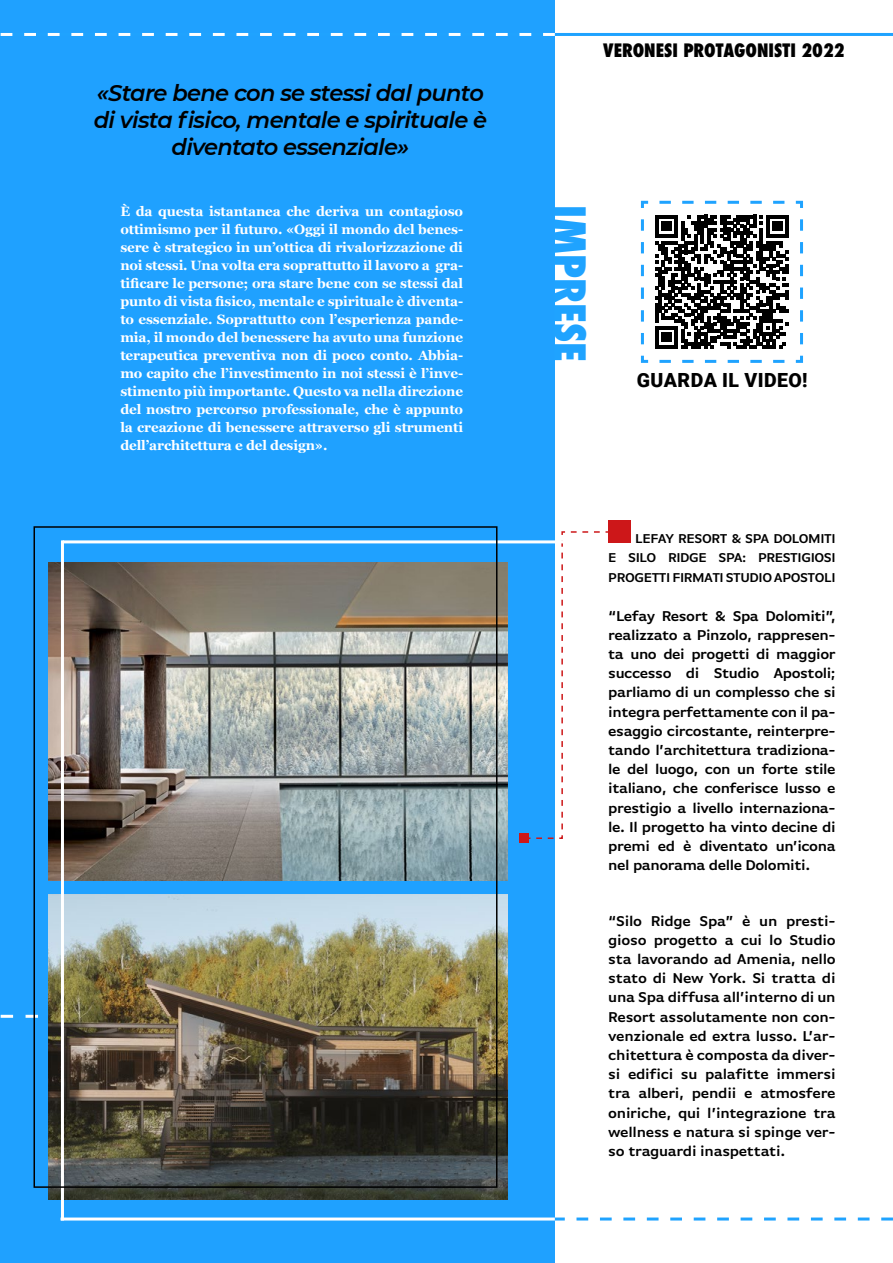
<style>
.page{position:relative;width:893px;height:1263px;background:#fff}
.page>*{position:absolute;margin:0;border:0;box-sizing:border-box;transform-origin:0 0}
.t1{font:800 condensed 42px "Futura";color:#1fa3ff}
.t2{font:italic 600 22.5px/27px "Montserrat";letter-spacing:-.03em;color:#000;text-align:center}
.t3{font:900 19.5px "Roboto";letter-spacing:.025em;color:#000}
.t4{font:800 condensed 18px "Futura";color:#000}
.t5{font:600 15px/19.2px "Basic Gothic Pro";letter-spacing:-.03em;color:#000;text-align:justify}
.t6{font:700 13.5px/18px "Georgia";letter-spacing:-.01em;color:#fff;text-align:justify}
.t7{font:600 13.5px/19.5px "Basic Gothic Pro";letter-spacing:-.03em;color:#000;text-align:justify}
</style>
<div class="page">
<img style="left:0;top:0;width:1px;height:1001px">
<hr style="left:0;top:1219px;width:17px;height:3px;background:#1fa3ff">
<div style="left:1px;top:0;width:554px;height:1263px;background:#1fa1ff"></div>
<img style="left:48px;top:563px;width:459px;height:317px">
<svg style="left:555px;top:1217px;width:338px;height:3px"></svg>
<svg style="left:640px;top:200px;width:163px;height:163px"></svg>
<hr style="left:0;top:33px;width:893px;height:3px;background:#1fa3ff">
<svg style="left:1px;top:33px;width:554px;height:3px"></svg>
<svg style="left:0;top:1015px;width:38px;height:4px"></svg>
<div style="left:608px;top:520px;width:23px;height:23px;background:#cd1719"></div>
<div style="left:520px;top:834px;width:9px;height:9px;background:#cd1719"></div>
<svg style="left:526px;top:531px;width:82px;height:308px"></svg>
<img style="left:48px;top:894px;width:459px;height:306px">
<hr style="left:61px;top:1217px;width:494px;height:3px;background:#fff">
<hr style="left:63px;top:540px;width:533px;height:3px;background:#fff">
<hr style="left:61px;top:540px;width:3px;height:680px;background:#fff">
<div style="left:34px;top:526px;width:463px;height:662px;border:2px solid #000"></div>
<h2 class="t2" style="left:94px;top:79px;width:395px">«Stare bene con se stessi dal punto di vista fisico, mentale e spirituale è diventato essenziale»</h2>
<p class="t6" style="left:120px;top:202px;width:344px">È da questa istantanea che deriva un contagioso ottimismo per il futuro. «Oggi il mondo del benes&shy;sere è strategico in un’ottica di rivalorizzazione di noi stessi. Una volta era soprattutto il lavoro a gra&shy;tificare le persone; ora stare bene con se stessi dal punto di vista fisico, mentale e spirituale è diventa&shy;to essenziale. Soprattutto con l’esperienza pande&shy;mia, il mondo del benessere ha avuto una funzione terapeutica preventiva non di poco conto. Abbia&shy;mo capito che l’investimento in noi stessi è l’inve&shy;stimento più importante. Questo va nella direzione del nostro percorso professionale, che è appunto la creazione di benessere attraverso gli strumenti dell’architettura e del design».</p>
<p class="t4" style="left:603px;top:38px;width:243px">VERONESI PROTAGONISTI 2022</p>
<h1 class="t1" style="left:598px;top:205px;width:158px;rotate:90deg">IMPRESE</h1>
<h3 class="t3" style="left:637px;top:367px;width:172px">GUARDA IL VIDEO!</h3>
<p class="t7" style="left:608px;top:528px;width:229px;text-indent:27px">LEFAY RESORT &amp; SPA DOLOMITI E SILO RIDGE SPA: PRESTIGIOSI PROGETTI FIRMATI STUDIO APOSTOLI</p>
<p class="t5" style="left:608px;top:606px;width:229px">“Lefay Resort &amp; Spa Dolomiti”, realizzato a Pinzolo, rappresen&shy;ta uno dei progetti di maggior successo di Studio Apostoli; parliamo di un complesso che si integra perfettamente con il pa&shy;esaggio circostante, reinterpre&shy;tando l’architettura tradiziona&shy;le del luogo, con un forte stile italiano, che conferisce lusso e prestigio a livello internaziona&shy;le. Il progetto ha vinto decine di premi ed è diventato un’icona nel panorama delle Dolomiti.</p>
<p class="t5" style="left:608px;top:911px;width:229px">“Silo Ridge Spa” è un presti&shy;gioso progetto a cui lo Studio sta lavorando ad Amenia, nello stato di New York. Si tratta di una Spa diffusa all’interno di un Resort assolutamente non con&shy;venzionale ed extra lusso. L’ar&shy;chitettura è composta da diver&shy;si edifici su palafitte immersi tra alberi, pendii e atmosfere oniriche, qui l’integrazione tra wellness e natura si spinge ver&shy;so traguardi inaspettati.</p>
</div>
